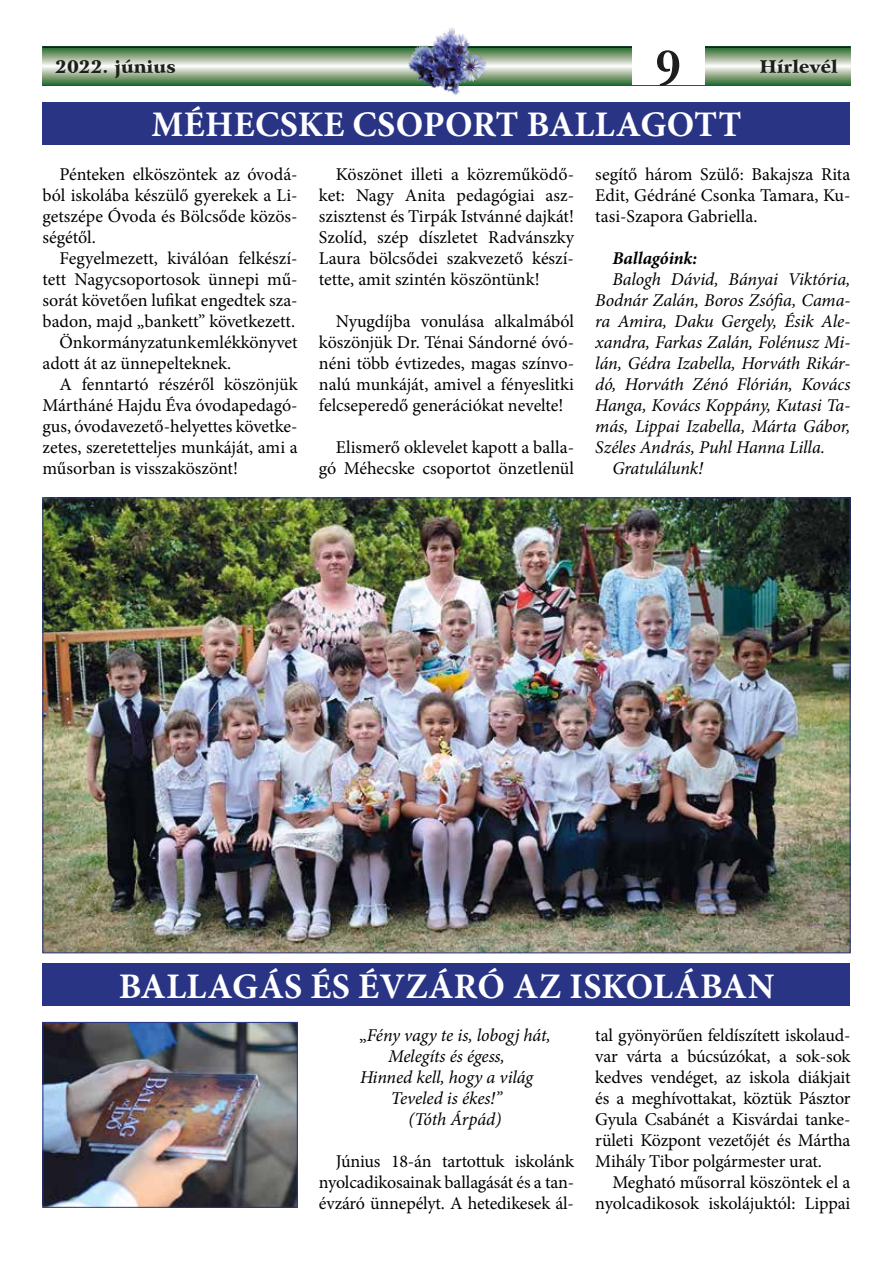
<style>
.page{position:relative;width:893px;height:1263px;background:#fff}
.page>*{position:absolute;margin:0;border:0;box-sizing:border-box;transform-origin:0 0}
.t1{font:700 54px "Garamond";color:#1d1d1b}
.t2{font:700 36px "Minion Pro";letter-spacing:.01em;color:#fff}
.t3{font:18px/21px "Minion Pro";letter-spacing:-.005em;color:#000;text-align:justify}
.t4{font:italic 18px "Minion Pro";letter-spacing:-.01em;color:#000}
.t5{font:18px "Arrus Blk HU Normal";color:#1d1d1b}
.t6{font:italic 700 18px "Minion Pro";letter-spacing:-.005em;color:#000}
.s1{font-style:normal}
</style>
<div class="page">
<svg style="left:43px;top:48px;width:807px;height:37px;background:#94b090"></svg>
<hr style="left:43px;top:46px;width:807px;height:2px;background:#1d1d1b">
<div style="left:632px;top:43px;width:72px;height:42px;background:#fff"></div>
<img style="left:406px;top:27px;width:81px;height:68px">
<div style="left:43px;top:102px;width:807px;height:43px;background:#293485"></div>
<img style="left:45px;top:499px;width:803px;height:452px">
<div style="left:43px;top:963px;width:807px;height:43px;background:#293485"></div>
<img style="left:45px;top:1024px;width:251px;height:182px">
<div style="left:43px;top:1022px;width:255px;height:186px;border:1px solid #283583"></div>
<p class="t5" style="left:55px;top:55px;width:122px">2022. június</p>
<h1 class="t1" style="left:655px;top:31px;width:27px">9</h1>
<p class="t5" style="left:760px;top:55px;width:79px">Hírlevél</p>
<h2 class="t2" style="left:152px;top:100px;width:591px">MÉHECSKE CSOPORT BALLAGOTT</h2>
<p class="t3" style="left:43px;top:164px;width:257px;text-indent:17px">Pénteken elköszöntek az óvodá&shy;ból iskolába készülő gyerekek a Li&shy;getszépe Óvoda és Bölcsőde közös&shy;ségétől.</p>
<p class="t3" style="left:60px;top:248px;width:240px">Fegyelmezett, kiválóan felkészí-</p>
<p class="t3" style="left:43px;top:269px;width:257px">tett Nagycsoportosok ünnepi mű-</p>
<p class="t3" style="left:43px;top:290px;width:257px">sorát követően lufikat engedtek sza-</p>
<p class="t3" style="left:43px;top:311px;width:254px">badon, majd „bankett” következett.</p>
<p class="t3" style="left:60px;top:332px;width:240px">Önkormányzatunk emlékkönyvet</p>
<p class="t3" style="left:43px;top:353px;width:190px">adott át az ünnepelteknek.</p>
<p class="t3" style="left:60px;top:374px;width:240px">A fenntartó részéről köszönjük</p>
<p class="t3" style="left:43px;top:395px;width:257px">Mártháné Hajdu Éva óvodapedagó-</p>
<p class="t3" style="left:43px;top:416px;width:257px">gus, óvodavezető-helyettes követke-</p>
<p class="t3" style="left:43px;top:437px;width:257px">zetes, szeretetteljes munkáját, ami a</p>
<p class="t3" style="left:43px;top:458px;width:197px">műsorban is visszaköszönt!</p>
<p class="t3" style="left:319px;top:164px;width:257px;text-indent:17px">Köszönet illeti a közreműködő&shy;ket: Nagy Anita pedagógiai as - szisztenst és Tirpák Istvánné dajkát!<br>Szolíd, szép díszletet Radvánszky Laura bölcsődei szakvezető készí&shy;tette, amit szintén köszöntünk!</p>
<p class="t3" style="left:319px;top:311px;width:257px;text-indent:17px">Nyugdíjba vonulása alkalmából köszönjük Dr. Ténai Sándorné óvó&shy;néni több évtizedes, magas színvo&shy;nalú munkáját, amivel a fényeslitki felcseperedő generációkat nevelte!</p>
<p class="t3" style="left:319px;top:437px;width:257px;text-align:right">Elismerő oklevelet kapott a balla&shy;gó Méhecske csoportot önzetlenül</p>
<p class="t3" style="left:595px;top:164px;width:257px">segítő három Szülő: Bakajsza Rita Edit, Gédráné Csonka Tamara, Ku&shy;tasi-Szapora Gabriella.</p>
<p class="t6" style="left:612px;top:245px;width:86px">Ballagóink:</p>
<p class="t4" style="left:612px;top:267px;width:240px">Balogh Dávid, Bányai Viktória,</p>
<p class="t4" style="left:595px;top:288px;width:257px">Bodnár Zalán, Boros Zsófia, Cama-</p>
<p class="t4" style="left:595px;top:309px;width:257px">ra Amira, Daku Gergely, Ésik Ale-</p>
<p class="t4" style="left:595px;top:330px;width:257px">xandra, Farkas Zalán, Folénusz Mi-</p>
<p class="t4" style="left:595px;top:351px;width:257px">lán, Gédra Izabella, Horváth Rikár-</p>
<p class="t4" style="left:595px;top:372px;width:257px">dó, Horváth Zénó Flórián, Kovács</p>
<p class="t4" style="left:595px;top:393px;width:257px">Hanga, Kovács Koppány, Kutasi Ta-</p>
<p class="t4" style="left:595px;top:414px;width:257px">más, Lippai Izabella, Márta Gábor,</p>
<p class="t4" style="left:595px;top:435px;width:231px">Széles András, Puhl Hanna Lilla.</p>
<p class="t4" style="left:612px;top:456px;width:92px">Gratulálunk!</p>
<h2 class="t2" style="left:119px;top:961px;width:657px">BALLAGÁS ÉS ÉVZÁRÓ AZ ISKOLÁBAN</h2>
<p class="t4" style="left:359px;top:1023px;width:193px"><span class="s1">„</span>Fény vagy te is, lobogj hát,</p>
<p class="t4" style="left:388px;top:1044px;width:118px">Melegíts és égess,</p>
<p class="t4" style="left:360px;top:1065px;width:174px">Hinned kell, hogy a világ</p>
<p class="t4" style="left:391px;top:1086px;width:113px">Teveled is ékes!”</p>
<p class="t4" style="left:409px;top:1107px;width:94px">(Tóth Árpád)</p>
<p class="t3" style="left:319px;top:1151px;width:257px;text-indent:17px">Június 18-án tartottuk iskolánk nyolcadikosainak ballagását és a tan&shy;évzáró ünnepélyt. A hetedikesek ál-</p>
<p class="t3" style="left:595px;top:1025px;width:257px">tal gyönyörűen feldíszített iskolaud&shy;var várta a búcsúzókat, a sok-sok kedves vendéget, az iskola diákjait és a meghívottakat, köztük Pásztor Gyula Csabánét a Kisvárdai tanke&shy;rületi Központ vezetőjét és Mártha Mihály Tibor polgármester urat.</p>
<p class="t3" style="left:595px;top:1172px;width:257px;text-align:right">Megható műsorral köszöntek el a nyolcadikosok iskolájuktól: Lippai</p>
</div>
